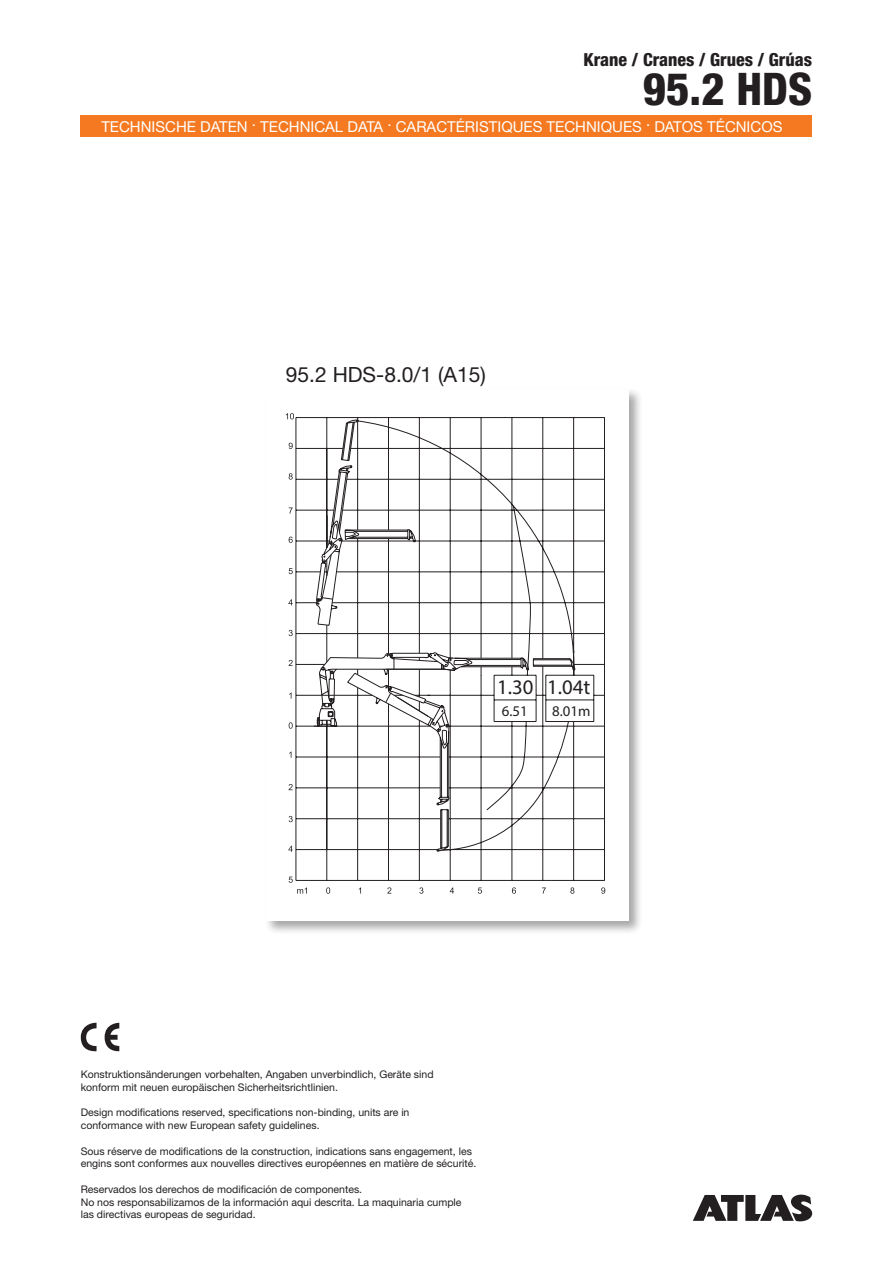
<style>
.page{position:relative;width:893px;height:1263px;background:#fff}
.page>*{position:absolute;margin:0;border:0;box-sizing:border-box;transform-origin:0 0}
.t1{font:800 condensed 45px "Helvetica Neue";color:#231f20}
.t2{font:21px "Helvetica Neue";color:#231f20}
.t3{font:20.85px "Myriad Pro";color:#231f20}
.t4{font:800 condensed 18px "Helvetica Neue";color:#231f20}
.t5{font:15px "Helvetica Neue";color:#fff}
.t6{font:14.85px "Myriad Pro";color:#231f20}
.t7{font:10.5px "Helvetica Neue";color:#231f20}
</style>
<div class="page">
<div style="left:81px;top:115px;width:731px;height:22px;background:#f47921"></div>
<svg style="left:81px;top:1023px;width:38px;height:28px"></svg>
<div style="left:264px;top:387px;width:379px;height:549px;background:#231f20;opacity:.4"></div>
<div style="left:266px;top:389px;width:362px;height:532px;background:#fff"></div>
<svg style="left:326px;top:887px;width:4px;height:7px"></svg>
<svg style="left:387px;top:887px;width:4px;height:6px"></svg>
<svg style="left:419px;top:887px;width:4px;height:7px"></svg>
<svg style="left:450px;top:887px;width:4px;height:6px"></svg>
<svg style="left:478px;top:887px;width:4px;height:7px"></svg>
<svg style="left:512px;top:887px;width:4px;height:7px"></svg>
<svg style="left:542px;top:887px;width:4px;height:6px"></svg>
<svg style="left:570px;top:887px;width:4px;height:7px"></svg>
<svg style="left:289px;top:630px;width:4px;height:6px"></svg>
<svg style="left:288px;top:599px;width:5px;height:6px"></svg>
<svg style="left:289px;top:568px;width:4px;height:6px"></svg>
<svg style="left:289px;top:537px;width:4px;height:6px"></svg>
<svg style="left:289px;top:507px;width:4px;height:7px"></svg>
<svg style="left:289px;top:473px;width:4px;height:7px"></svg>
<svg style="left:289px;top:443px;width:4px;height:6px"></svg>
<svg style="left:289px;top:722px;width:4px;height:7px"></svg>
<svg style="left:289px;top:660px;width:4px;height:6px"></svg>
<svg style="left:289px;top:784px;width:4px;height:6px"></svg>
<svg style="left:289px;top:816px;width:4px;height:6px"></svg>
<svg style="left:288px;top:846px;width:5px;height:6px"></svg>
<svg style="left:289px;top:877px;width:18px;height:16px"></svg>
<svg style="left:286px;top:413px;width:8px;height:6px"></svg>
<svg style="left:601px;top:887px;width:4px;height:7px"></svg>
<svg style="left:295px;top:417px;width:310px;height:464px"></svg>
<svg style="left:693px;top:1194px;width:119px;height:28px"></svg>
<p class="t4" style="left:583px;top:48px;width:230px">Krane / Cranes / Grues / Grúas</p>
<p class="t1" style="left:643px;top:61px;width:171px">95.2 HDS</p>
<p class="t5" style="left:101px;top:117px;width:683px">TECHNISCHE DATEN . TECHNICAL DATA . CARACTÉRISTIQUES TECHNIQUES . DATOS TÉCNICOS</p>
<p class="t2" style="left:286px;top:362px;width:201px">95.2 HDS-8.0/1 (A15)</p>
<p class="t3" style="left:497px;top:674px;width:38px">1.30</p>
<p class="t6" style="left:502px;top:702px;width:27px">6.51</p>
<p class="t3" style="left:547px;top:674px;width:45px">1.04t</p>
<p class="t6" style="left:552px;top:702px;width:40px">8.01m</p>
<p class="t7" style="left:81px;top:1068px;width:354px">Konstruktionsänderungen vorbehalten, Angaben unverbindlich, Geräte sind</p>
<p class="t7" style="left:81px;top:1081px;width:259px">konform mit neuen europäischen Sicherheitsrichtlinien.</p>
<p class="t7" style="left:81px;top:1106px;width:330px">Design modifications reserved, specifications non-binding, units are in</p>
<p class="t7" style="left:81px;top:1119px;width:240px">conformance with new European safety guidelines.</p>
<p class="t7" style="left:81px;top:1145px;width:393px">Sous réserve de modifications de la construction, indications sans engagement, les</p>
<p class="t7" style="left:81px;top:1157px;width:397px">engins sont conformes aux nouvelles directives européennes en matière de sécurité.</p>
<p class="t7" style="left:81px;top:1183px;width:283px">Reservados los derechos de modificación de componentes.</p>
<p class="t7" style="left:81px;top:1196px;width:382px">No nos responsabilizamos de la información aqui descrita. La maquinaria cumple</p>
<p class="t7" style="left:81px;top:1208px;width:176px">las directivas europeas de seguridad.</p>
</div>
